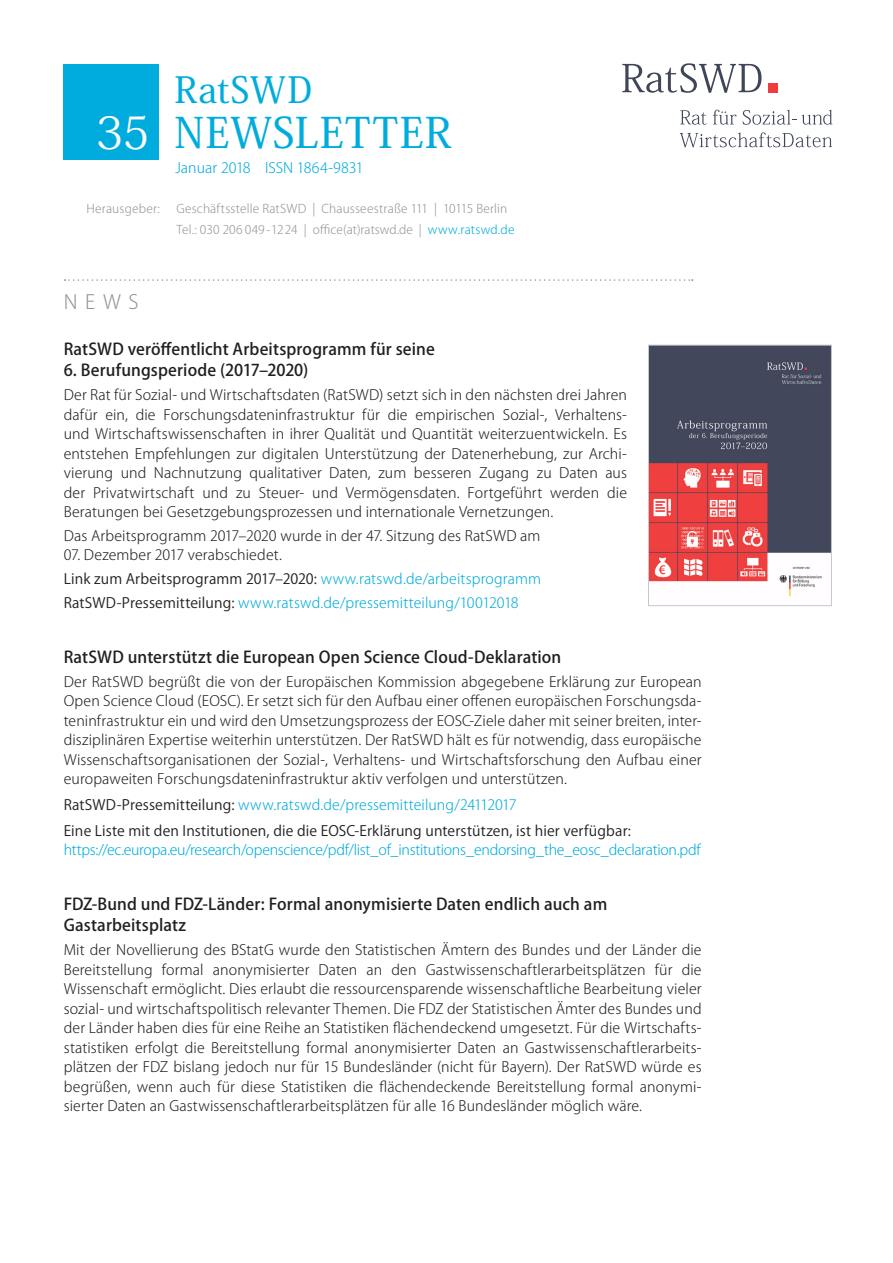
<style>
.page{position:relative;width:893px;height:1263px;background:#fff}
.page>*{position:absolute;margin:0;border:0;box-sizing:border-box;transform-origin:0 0}
.t1{font:44.85px "Koz Min Pro";color:#fff}
.t2{font:500 42px "Koz Min Pro";letter-spacing:.025em;color:#00acdd}
.t3{font:500 36px "Koz Min Pro";letter-spacing:.035em;color:#00acdd}
.Head{font:300 19.5px "Koz Go Pro";color:#939598}
.Ueberschrift{font:500 16.2px/21px "Koz Go Pro";letter-spacing:.01em;color:#231f20}
.Text{font:300 14.25px/19.5px "Koz Go Pro";letter-spacing:.005em;color:#231f20;text-align:justify}
.Text_Links{font:300 14.25px/19.5px "Koz Go Pro";letter-spacing:-.015em;color:#00acdd}
.Text-2{font:300 14.25px "Koz Go Pro";letter-spacing:.005em;color:#00acdd}
.Text_Links-2{font:300 14.25px "Koz Go Pro";letter-spacing:.005em;color:#00acdd}
.Text-3{font:14.25px "Koz Go Pro";letter-spacing:.01em;color:#231f20}
.Text-4{font:300 12px "Koz Go Pro";letter-spacing:.015em;color:#939598}
.Herausgeber{font:300 12px "Koz Go Pro";letter-spacing:.005em;color:#939598}
.s1{color:#00acdd}
.s2{font-weight:300;color:#00acdd}
.s3{font-weight:400;color:#231f20}
</style>
<div class="page">
<div style="left:64px;top:64px;width:95px;height:96px;background:#00acdd"></div>
<svg style="left:65px;top:279px;width:628px;height:2px"></svg>
<svg style="left:680px;top:110px;width:27px;height:15px"></svg>
<svg style="left:713px;top:110px;width:23px;height:15px"></svg>
<svg style="left:742px;top:110px;width:54px;height:15px"></svg>
<svg style="left:802px;top:110px;width:30px;height:15px"></svg>
<svg style="left:680px;top:132px;width:152px;height:15px"></svg>
<div style="left:769px;top:83px;width:9px;height:9px;background:#ee3d3c"></div>
<svg style="left:622px;top:63px;width:139px;height:30px"></svg>
<img style="left:650px;top:347px;width:180px;height:249px">
<div style="left:648px;top:345px;width:184px;height:261px;border:1px solid #c7c8ca"></div>
<p class="t3" style="left:174px;top:64px;width:140px">RatSWD</p>
<p class="t1" style="left:96px;top:100px;width:56px">35</p>
<p class="t2" style="left:174px;top:103px;width:279px">NEWSLETTER</p>
<p class="Text_Links" style="left:175px;top:158px;width:190px">Januar 2018 ISSN 1864-9831</p>
<p class="Text-4" style="left:86px;top:201px;width:75px">Herausgeber:</p>
<p class="Text-4" style="left:176px;top:201px;width:332px">Geschäftsstelle RatSWD | Chausseestraße 111 | 10115 Berlin</p>
<p class="Herausgeber" style="left:176px;top:222px;width:339px">Tel.: 030 206 049 -1224 | office(at)ratswd.de | <span class="s1">www.ratswd.de</span></p>
<p class="Head" style="left:64px;top:289px;width:76px">NEWS</p>
<p class="Ueberschrift" style="left:64px;top:340px;width:373px">RatSWD veröffentlicht Arbeitsprogramm für seine</p>
<p class="Ueberschrift" style="left:64px;top:361px;width:246px">6. Berufungsperiode (2017–2020)</p>
<p class="Text" style="left:64px;top:385px;width:565px">Der Rat für Sozial- und Wirtschaftsdaten (RatSWD) setzt sich in den nächsten drei Jahren dafür ein, die Forschungsdateninfrastruktur für die empirischen Sozial-, Verhaltens&shy;und Wirtschaftswissenschaften in ihrer Qualität und Quantität weiterzuentwickeln. Es entstehen Empfehlungen zur digitalen Unterstützung der Datenerhebung, zur Archi&shy;vierung und Nachnutzung qualitativer Daten, zum besseren Zugang zu Daten aus der Privatwirtschaft und zu Steuer- und Vermögensdaten. Fortgeführt werden die Beratungen bei Gesetzgebungsprozessen und internationale Vernetzungen.</p>
<p class="Text" style="left:64px;top:526px;width:478px">Das Arbeitsprogramm 2017–2020 wurde in der 47. Sitzung des RatSWD am</p>
<p class="Text" style="left:64px;top:545px;width:220px">07. Dezember 2017 verabschiedet.</p>
<p class="Text-3" style="left:64px;top:570px;width:479px">Link zum Arbeitsprogramm 2017–2020: <span class="s2">www.ratswd.de/arbeitsprogramm</span></p>
<p class="Text-2" style="left:64px;top:593px;width:456px"><span class="s3">RatSWD-Pressemitteilung:</span> www.ratswd.de/pressemitteilung/10012018</p>
<p class="Ueberschrift" style="left:64px;top:647px;width:499px">RatSWD unterstützt die European Open Science Cloud-Deklaration</p>
<p class="Text" style="left:64px;top:672px;width:639px">Der RatSWD begrüßt die von der Europäischen Kommission abgegebene Erklärung zur European Open Science Cloud (EOSC). Er setzt sich für den Aufbau einer offenen europäischen Forschungsda&shy;teninfrastruktur ein und wird den Umsetzungsprozess der EOSC-Ziele daher mit seiner breiten, inter&shy;disziplinären Expertise weiterhin unterstützen. Der RatSWD hält es für notwendig, dass europäische Wissenschaftsorganisationen der Sozial-, Verhaltens- und Wirtschaftsforschung den Aufbau einer europaweiten Forschungsdateninfrastruktur aktiv verfolgen und unterstützen.</p>
<p class="Text_Links-2" style="left:64px;top:795px;width:454px"><span class="s3">RatSWD-Pressemitteilung:</span> www.ratswd.de/pressemitteilung/24112017</p>
<p class="Text_Links" style="left:64px;top:821px;width:638px"><span class="s3">Eine Liste mit den Institutionen, die die EOSC-Erklärung unterstützen, ist hier verfügbar: </span>https://ec.europa.eu/research/openscience/pdf/list_of_institutions_endorsing_the_eosc_declaration.pdf</p>
<p class="Ueberschrift" style="left:64px;top:895px;width:545px">FDZ-Bund und FDZ-Länder: Formal anonymisierte Daten endlich auch am<br>Gastarbeitsplatz</p>
<p class="Text" style="left:64px;top:940px;width:639px">Mit der Novellierung des BStatG wurde den Statistischen Ämtern des Bundes und der Länder die Bereitstellung formal anonymisierter Daten an den Gastwissenschaftlerarbeitsplätzen für die Wissenschaft ermöglicht. Dies erlaubt die ressourcensparende wissenschaftliche Bearbeitung vieler sozial- und wirtschaftspolitisch relevanter Themen. Die FDZ der Statistischen Ämter des Bundes und der Länder haben dies für eine Reihe an Statistiken flächendeckend umgesetzt. Für die Wirtschafts&shy;statistiken erfolgt die Bereitstellung formal anonymisierter Daten an Gastwissenschaftlerarbeits&shy;plätzen der FDZ bislang jedoch nur für 15 Bundesländer (nicht für Bayern). Der RatSWD würde es begrüßen, wenn auch für diese Statistiken die flächendeckende Bereitstellung formal anonymi&shy;sierter Daten an Gastwissenschaftlerarbeitsplätzen für alle 16 Bundesländer möglich wäre.</p>
</div>
